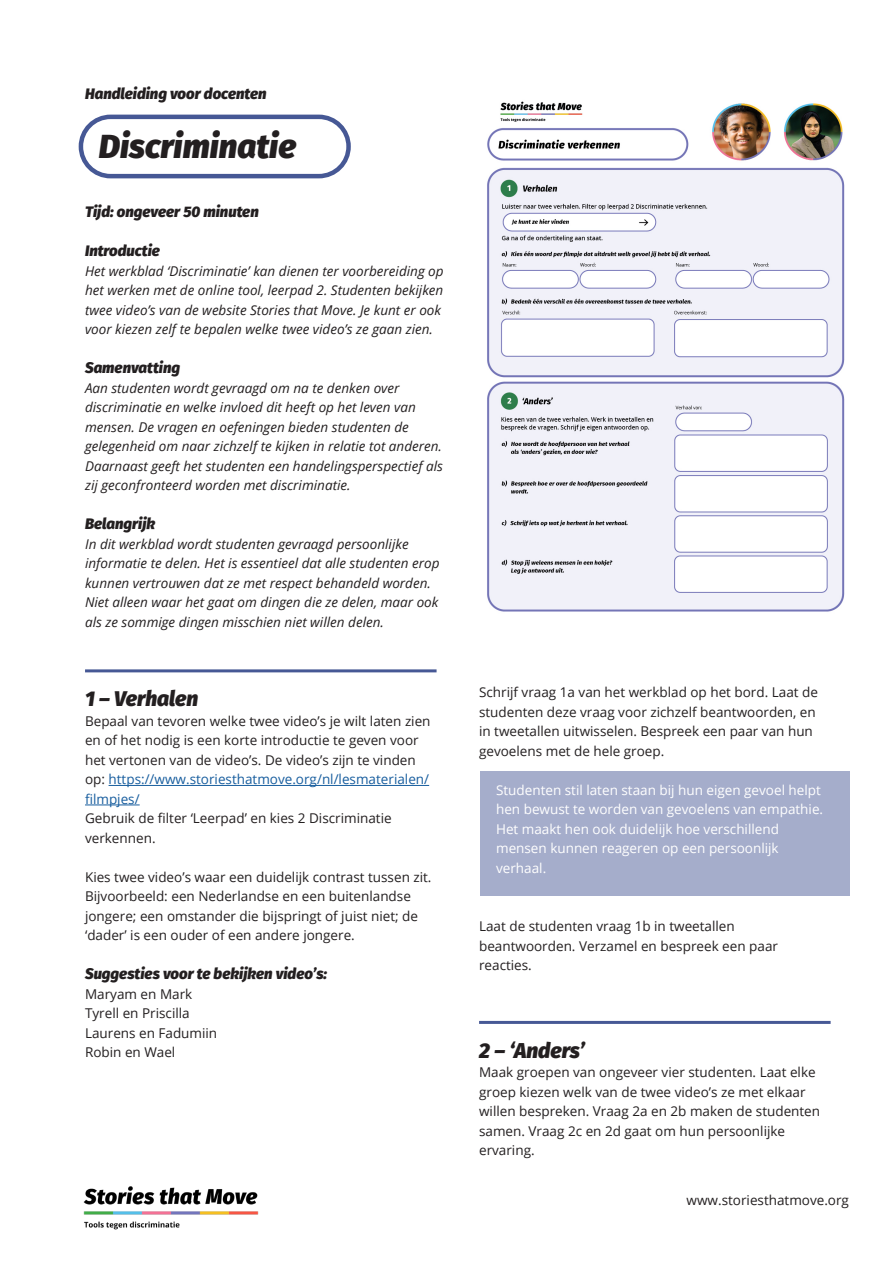
<style>
.page{position:relative;width:893px;height:1263px;background:#fff}
.page>*{position:absolute;margin:0;border:0;box-sizing:border-box;transform-origin:0 0}
.Kop{font:italic 900 33px "Fira Sans";color:#231f20}
.Kop_paars_lijn{font:italic 900 21px "Fira Sans";color:#231f20}
.Kop_sub{font:italic 900 15px "Fira Sans";color:#231f20}
.PT_wit_boven{font:italic 900 15px "Fira Sans";color:#231f20}
.Kop-2{font:italic 900 15px "Fira Sans";color:#231f20}
.PT_intro{font:italic 900 15px "Fira Sans";color:#231f20}
.PT_intro-2{font:italic 13.5px/19.5px "Open Sans";color:#231f20}
.PT{font:13.5px/19.5px "Open Sans";color:#231f20}
.PT_wit_boven-2{font:13.5px/19.5px "Open Sans";color:#231f20}
.pt_wit{font:13.5px/19.5px "Open Sans";color:#fff}
.Kop_sub-2{font:13.5px/19.5px "Open Sans";color:#231f20}
.s1{color:#175d9e}
</style>
<div class="page">
<img style="left:83px;top:1186px;width:176px;height:44px">
<div style="left:480px;top:771px;width:370px;height:125px;background:#a5adcb"></div>
<hr style="left:85px;top:669px;width:352px;height:3px;background:#465895">
<hr style="left:109px;top:785px;width:320px;height:1px;background:#175d9e">
<hr style="left:85px;top:805px;width:55px;height:1px;background:#175d9e">
<hr style="left:479px;top:1021px;width:352px;height:3px;background:#465895">
<img style="left:487px;top:101px;width:358px;height:511px">
<div style="left:79px;top:115px;width:272px;height:63px;border:4px solid #465895;border-radius:30px"></div>
<p class="Kop_sub" style="left:85px;top:80px;width:183px">Handleiding voor docenten</p>
<p class="Kop" style="left:99px;top:117px;width:199px">Discriminatie</p>
<p class="Kop-2" style="left:85px;top:199px;width:175px">Tijd: ongeveer 50 minuten</p>
<p class="Kop_sub" style="left:85px;top:238px;width:76px">Introductie</p>
<p class="PT_intro-2" style="left:85px;top:261px;width:360px">Het werkblad ‘Discriminatie’ kan dienen ter voorbereiding op het werken met de online tool, leerpad 2. Studenten bekijken twee video’s van de website Stories that Move. Je kunt er ook voor kiezen zelf te bepalen welke twee video’s ze gaan zien.</p>
<p class="PT_intro" style="left:85px;top:355px;width:97px">Samenvatting</p>
<p class="PT_intro-2" style="left:85px;top:378px;width:359px">Aan studenten wordt gevraagd om na te denken over discriminatie en welke invloed dit heeft op het leven van mensen. De vragen en oefeningen bieden studenten de gelegenheid om naar zichzelf te kijken in relatie tot anderen.<br>Daarnaast geeft het studenten een handelingsperspectief als zij geconfronteerd worden met discriminatie.</p>
<p class="Kop_sub" style="left:85px;top:511px;width:72px">Belangrijk</p>
<p class="PT_intro-2" style="left:85px;top:534px;width:356px">In dit werkblad wordt studenten gevraagd persoonlijke informatie te delen. Het is essentieel dat alle studenten erop kunnen vertrouwen dat ze met respect behandeld worden.<br>Niet alleen waar het gaat om dingen die ze delen, maar ook als ze sommige dingen misschien niet willen delen.</p>
<p class="Kop_paars_lijn" style="left:85px;top:680px;width:115px">1 – Verhalen</p>
<p class="PT" style="left:85px;top:711px;width:347px">Bepaal van tevoren welke twee video’s je wilt laten zien en of het nodig is een korte introductie te geven voor het vertonen van de video’s. De video’s zijn te vinden op: <span class="s1">https://www.storiesthatmove.org/nl/lesmaterialen/ filmpjes/</span></p>
<p class="PT" style="left:85px;top:808px;width:308px">Gebruik de filter ‘Leerpad’ en kies 2 Discriminatie verkennen.</p>
<p class="PT_wit_boven-2" style="left:85px;top:867px;width:348px">Kies twee video’s waar een duidelijk contrast tussen zit.<br>Bijvoorbeeld: een Nederlandse en een buitenlandse jongere; een omstander die bijspringt of juist niet; de ‘dader’ is een ouder of een andere jongere.</p>
<p class="PT_wit_boven" style="left:85px;top:961px;width:244px">Suggesties voor te bekijken video’s:</p>
<p class="PT_wit_boven-2" style="left:85px;top:984px;width:134px">Maryam en Mark<br>Tyrell en Priscilla<br>Laurens en Fadumiin<br>Robin en Wael</p>
<p class="Kop_sub-2" style="left:479px;top:682px;width:340px">Schrijf vraag 1a van het werkblad op het bord. Laat de studenten deze vraag voor zichzelf beantwoorden, en in tweetallen uitwisselen. Bespreek een paar van hun gevoelens met de hele groep.</p>
<p class="pt_wit" style="left:496px;top:780px;width:329px">Studenten stil laten staan bij hun eigen gevoel helpt hen bewust te worden van gevoelens van empathie.<br>Het maakt hen ook duidelijk hoe verschillend mensen kunnen reageren op een persoonlijk verhaal.</p>
<p class="PT" style="left:479px;top:916px;width:300px">Laat de studenten vraag 1b in tweetallen beantwoorden. Verzamel en bespreek een paar reacties.</p>
<p class="Kop_paars_lijn" style="left:479px;top:1032px;width:107px">2 – ‘Anders’</p>
<p class="PT" style="left:479px;top:1062px;width:343px">Maak groepen van ongeveer vier studenten. Laat elke groep kiezen welk van de twee video’s ze met elkaar willen bespreken. Vraag 2a en 2b maken de studenten samen. Vraag 2c en 2d gaat om hun persoonlijke ervaring.</p>
<p class="PT" style="left:687px;top:1190px;width:164px">www.storiesthatmove.org</p>
</div>
